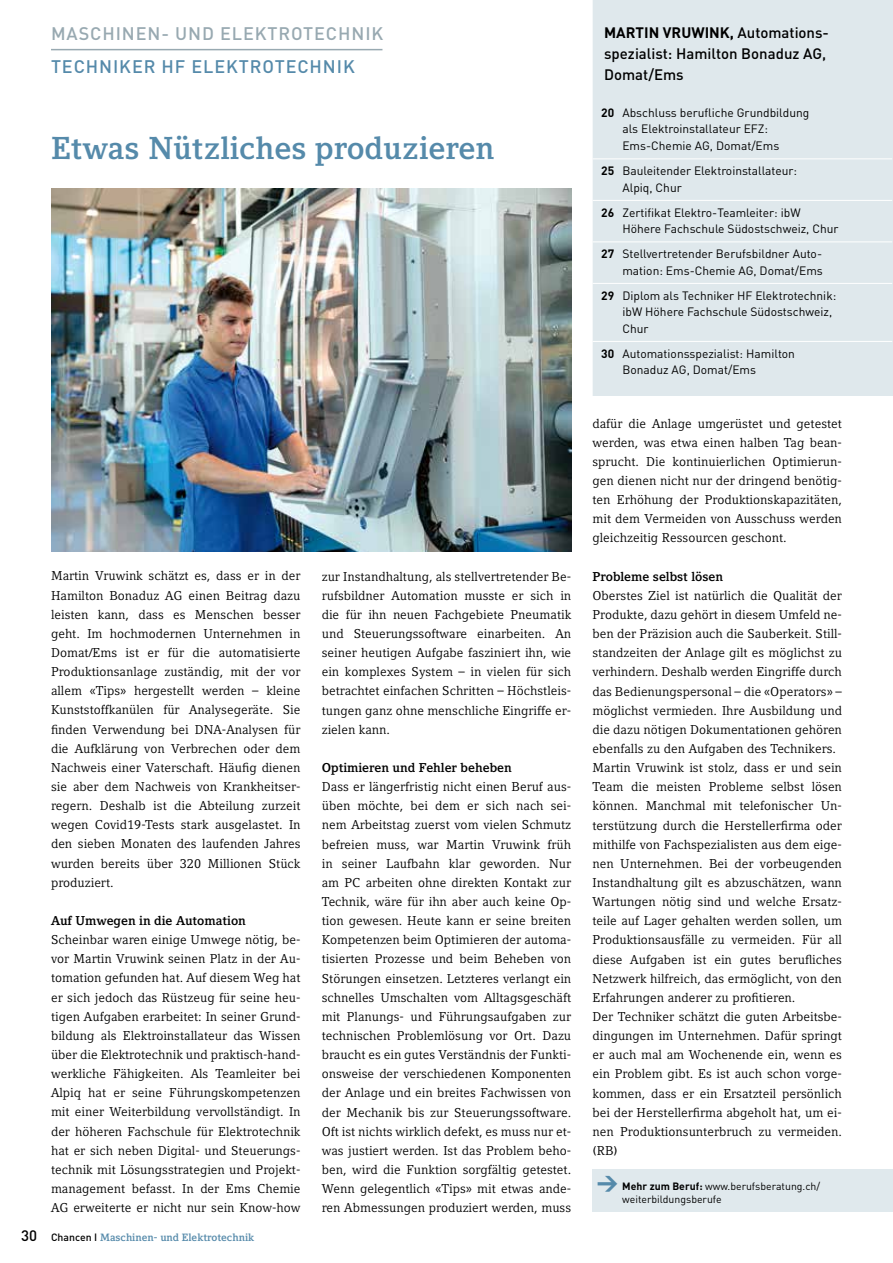
<style>
.page{position:relative;width:893px;height:1263px;background:#fff}
.page>*{position:absolute;margin:0;border:0;box-sizing:border-box;transform-origin:0 0}
.t1{font:700 31.5px "Compatil Letter LT";color:#558aaa}
.t2{font:500 18px "DIN";letter-spacing:.05em;color:#98a9b1}
.t3{font:500 18px "DIN";letter-spacing:.05em;color:#558aaa}
.t4{font:500 15px/21px "DIN";color:#000;text-align:justify}
.t5{font:12.75px/19.2px "Compatil Letter LT";color:#000;text-align:justify}
.t6{font:700 12.75px "Compatil Letter LT";color:#000}
.t7{font:12px/16.5px "DIN";color:#000}
.t8{font:10.5px/13.5px "DIN";color:#000}
.t9{font:700 10.5px "Compatil Letter LT";color:#558aaa}
.s1{font-family:"DIN";font-weight:500;color:#000}
.s2{font-weight:700}
.s3{font-weight:900;font-size:21px;color:#558aaa}
</style>
<div class="page">
<div style="left:592px;top:1169px;width:301px;height:43px;background:#e0e9ed"></div>
<img style="left:51px;top:188px;width:520px;height:364px">
<hr style="left:51px;top:49px;width:331px;height:1px;background:#98a9b1">
<div style="left:593px;top:0;width:300px;height:396px;background:#dfe8ec"></div>
<hr style="left:593px;top:158px;width:299px;height:1px;background:#fff">
<hr style="left:593px;top:200px;width:299px;height:1px;background:#fff">
<hr style="left:593px;top:241px;width:299px;height:1px;background:#fff">
<hr style="left:593px;top:283px;width:299px;height:1px;background:#fff">
<hr style="left:593px;top:341px;width:299px;height:1px;background:#fff">
<h2 class="t2" style="left:51px;top:22px;width:334px">MASCHINEN- UND ELEKTROTECHNIK</h2>
<h2 class="t3" style="left:51px;top:55px;width:305px">TECHNIKER HF ELEKTROTECHNIK</h2>
<h1 class="t1" style="left:51px;top:130px;width:445px">Etwas Nützliches produzieren</h1>
<p class="t4" style="left:21px;top:1224px;width:17px">30</p>
<p class="t5" style="left:51px;top:566px;width:251px">Martin Vruwink schätzt es, dass er in der Hamilton Bonaduz AG einen Beitrag dazu leisten kann, dass es Menschen besser geht. Im hochmodernen Unternehmen in Domat/Ems ist er für die automatisierte Produktionsanlage zuständig, mit der vor allem «Tips» hergestellt werden – kleine Kunststoffkanülen für Analysegeräte. Sie finden Verwendung bei DNA-Analysen für die Aufklärung von Verbrechen oder dem Nachweis einer Vaterschaft. Häufig dienen sie aber dem Nachweis von Krankheitser&shy;regern. Deshalb ist die Abteilung zurzeit wegen Covid19-Tests stark ausgelastet. In den sieben Monaten des laufenden Jahres wurden bereits über 320 Millionen Stück produziert.</p>
<p class="t6" style="left:51px;top:913px;width:196px">Auf Umwegen in die Automation</p>
<p class="t5" style="left:51px;top:930px;width:251px">Scheinbar waren einige Umwege nötig, be&shy;vor Martin Vruwink seinen Platz in der Au&shy;tomation gefunden hat. Auf diesem Weg hat er sich jedoch das Rüstzeug für seine heu&shy;tigen Aufgaben erarbeitet: In seiner Grund&shy;bildung als Elektroinstallateur das Wissen über die Elektrotechnik und praktisch-hand&shy;werkliche Fähigkeiten. Als Teamleiter bei Alpiq hat er seine Führungskompetenzen mit einer Weiterbildung vervollständigt. In der höheren Fachschule für Elektrotechnik hat er sich neben Digital- und Steuerungs&shy;technik mit Lösungsstrategien und Projekt&shy;management befasst. In der Ems Chemie AG erweiterte er nicht nur sein Know-how</p>
<p class="t9" style="left:51px;top:1231px;width:205px"><span class="s1">Chancen I</span> Maschinen- und Elektrotechnik</p>
<p class="t5" style="left:322px;top:566px;width:251px">zur Instandhaltung, als stellvertretender Be&shy;rufsbildner Automation musste er sich in die für ihn neuen Fachgebiete Pneumatik und Steuerungssoftware einarbeiten. An seiner heutigen Aufgabe fasziniert ihn, wie ein komplexes System – in vielen für sich betrachtet einfachen Schritten – Höchstleis&shy;tungen ganz ohne menschliche Eingriffe er&shy;zielen kann.</p>
<p class="t6" style="left:322px;top:760px;width:192px">Optimieren und Fehler beheben</p>
<p class="t5" style="left:322px;top:777px;width:251px">Dass er längerfristig nicht einen Beruf aus&shy;üben möchte, bei dem er sich nach sei&shy;nem Arbeitstag zuerst vom vielen Schmutz befreien muss, war Martin Vruwink früh in seiner Laufbahn klar geworden. Nur am PC arbeiten ohne direkten Kontakt zur Technik, wäre für ihn aber auch keine Op&shy;tion gewesen. Heute kann er seine breiten Kompetenzen beim Optimieren der automa&shy;tisierten Prozesse und beim Beheben von Störungen einsetzen. Letzteres verlangt ein schnelles Umschalten vom Alltagsgeschäft mit Planungs- und Führungsaufgaben zur technischen Problemlösung vor Ort. Dazu braucht es ein gutes Verständnis der Funkti&shy;onsweise der verschiedenen Komponenten der Anlage und ein breites Fachwissen von der Mechanik bis zur Steuerungssoftware.<br>Oft ist nichts wirklich defekt, es muss nur et&shy;was justiert werden. Ist das Problem beho&shy;ben, wird die Funktion sorgfältig getestet.<br>Wenn gelegentlich «Tips» mit etwas ande&shy;ren Abmessungen produziert werden, muss</p>
<p class="t4" style="left:604px;top:21px;width:224px"><span class="s2">MARTIN VRUWINK,</span> Automations&shy;spezialist: Hamilton Bonaduz AG, Domat/Ems</p>
<p class="t7" style="left:622px;top:104px;width:188px;text-indent:-21px"><span class="s2">20</span> Abschluss berufliche Grundbildung als Elektroinstallateur EFZ:<br>Ems-Chemie AG, Domat/Ems</p>
<p class="t7" style="left:622px;top:162px;width:176px;text-indent:-21px"><span class="s2">25</span> Bauleitender Elektroinstallateur:<br>Alpiq, Chur</p>
<p class="t7" style="left:622px;top:204px;width:218px;text-indent:-21px"><span class="s2">26</span> Zertifikat Elektro-Teamleiter: ibW<br>Höhere Fachschule Südostschweiz, Chur</p>
<p class="t7" style="left:601px;top:245px;width:223px;text-align:right"><span class="s2">27</span> Stellvertretender Berufsbildner Auto&shy;mation: Ems-Chemie AG, Domat/Ems</p>
<p class="t7" style="left:622px;top:287px;width:215px;text-indent:-21px"><span class="s2">29</span> Diplom als Techniker HF Elektrotechnik: ibW Höhere Fachschule Südostschweiz,<br>Chur</p>
<p class="t7" style="left:622px;top:345px;width:174px;text-indent:-21px"><span class="s2">30</span> Automationsspezialist: Hamilton<br>Bonaduz AG, Domat/Ems</p>
<p class="t5" style="left:592px;top:413px;width:251px">dafür die Anlage umgerüstet und getestet werden, was etwa einen halben Tag bean&shy;sprucht. Die kontinuierlichen Optimierun&shy;gen dienen nicht nur der dringend benötig&shy;ten Erhöhung der Produktionskapazitäten, mit dem Vermeiden von Ausschuss werden gleichzeitig Ressourcen geschont.</p>
<p class="t6" style="left:592px;top:569px;width:132px">Probleme selbst lösen</p>
<p class="t5" style="left:592px;top:586px;width:251px;text-align:left">Oberstes Ziel ist natürlich die Qualität der Produkte, dazu gehört in diesem Umfeld ne&shy;ben der Präzision auch die Sauberkeit. Still&shy;standzeiten der Anlage gilt es möglichst zu verhindern. Deshalb werden Eingriffe durch das Bedienungspersonal – die «Operators» – möglichst vermieden. Ihre Ausbildung und die dazu nötigen Dokumentationen gehören ebenfalls zu den Aufgaben des Technikers.<br>Martin Vruwink ist stolz, dass er und sein Team die meisten Probleme selbst lösen können. Manchmal mit telefonischer Un&shy;terstützung durch die Herstellerfirma oder mithilfe von Fachspezialisten aus dem eige&shy;nen Unternehmen. Bei der vorbeugenden Instandhaltung gilt es abzuschätzen, wann Wartungen nötig sind und welche Ersatz&shy;teile auf Lager gehalten werden sollen, um Produktionsausfälle zu vermeiden. Für all diese Aufgaben ist ein gutes berufliches Netzwerk hilfreich, das ermöglicht, von den Erfahrungen anderer zu profitieren.<br>Der Techniker schätzt die guten Arbeitsbe&shy;dingungen im Unternehmen. Dafür springt er auch mal am Wochenende ein, wenn es ein Problem gibt. Es ist auch schon vorge&shy;kommen, dass er ein Ersatzteil persönlich bei der Herstellerfirma abgeholt hat, um ei&shy;nen Produktionsunterbruch zu vermeiden. (RB)</p>
<p class="t8" style="left:622px;top:1179px;width:199px;text-indent:-26px"><span class="s3">&gt;</span> <span class="s2">Mehr zum Beruf:</span> www.berufsberatung.ch/ weiterbildungsberufe</p>
</div>
